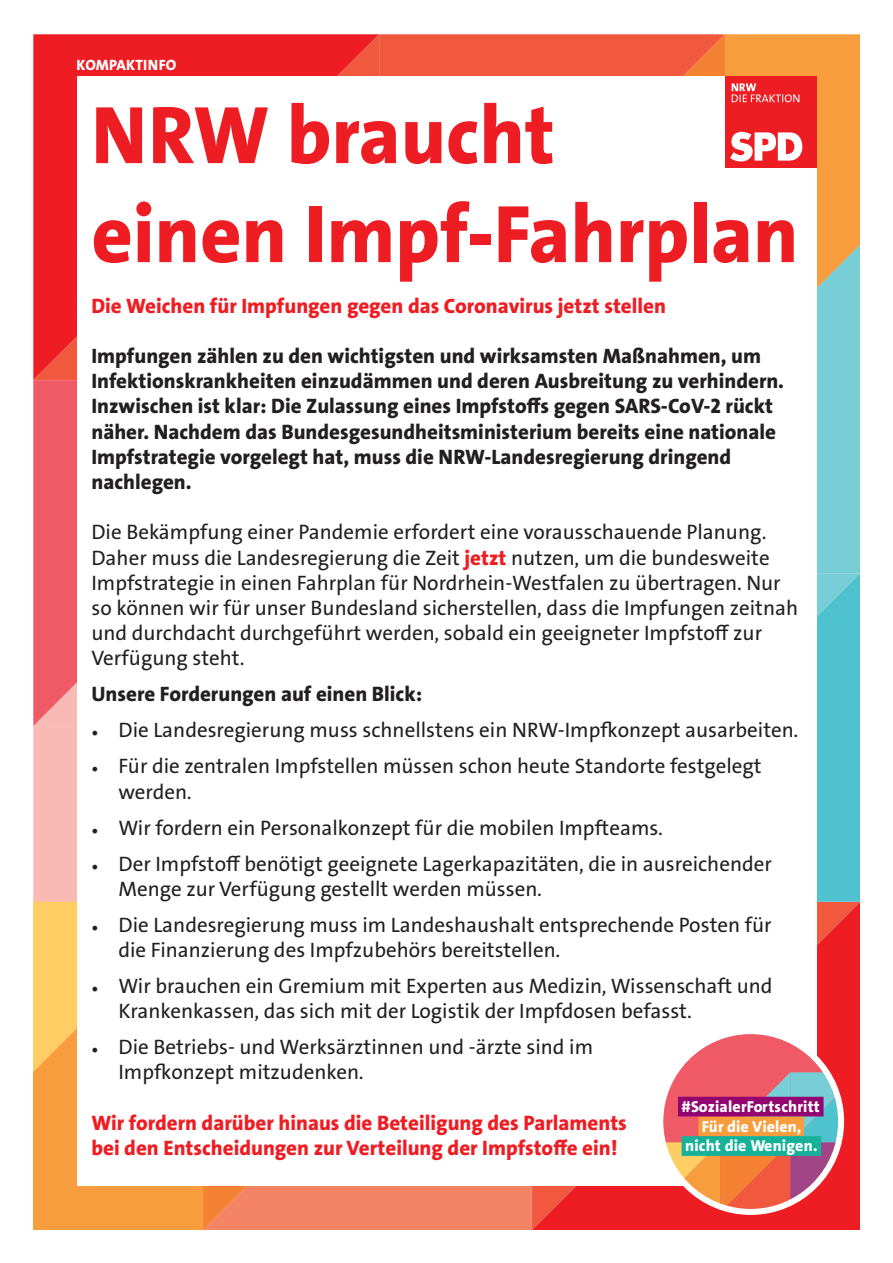
<style>
.page{position:relative;width:893px;height:1263px;background:#fff}
.page>*{position:absolute;margin:0;border:0;box-sizing:border-box;transform-origin:0 0}
.t1{font:82.5px/99px "The Sans LP8 Ex Bld";color:#ee1d23}
.t2{font:21px/25.2px "The Sans LP5 Plain";color:#231f20}
.t3{font:21px/25.2px "The Sans LP8 Ex Bld";color:#231f20}
.t4{font:21px/25.2px "The Sans LP8 Ex Bld";color:#ee1d23}
.t5{font:15.9px/19.6px "The Sans LP8 Ex Bld";letter-spacing:.01em;color:#fff;text-align:center}
.t6{font:15px "The Sans LP8 Ex Bld";letter-spacing:.01em;color:#fff}
.s1{font-family:"The Sans LP8 Ex Bld";color:#ee1d23}
.s2{font-family:"Minion Pro";font-size:18px}
</style>
<div class="page">
<div style="left:725px;top:34px;width:134px;height:178px;background:#f89d3d"></div>
<svg style="left:34px;top:34px;width:345px;height:346px;background:#ee2428"></svg>
<div style="left:34px;top:380px;width:43px;height:346px;background:#f05a67"></div>
<svg style="left:817px;top:212px;width:42px;height:33px"></svg>
<svg style="left:379px;top:34px;width:346px;height:42px;background:#f05c3f"></svg>
<div style="left:34px;top:726px;width:43px;height:176px;background:#f9bab4"></div>
<div style="left:34px;top:1105px;width:169px;height:124px;background:#f89d3d"></div>
<svg style="left:532px;top:902px;width:327px;height:327px;background:#ee2528"></svg>
<svg style="left:817px;top:573px;width:42px;height:329px;background:#51c3cf"></svg>
<svg style="left:34px;top:902px;width:43px;height:203px;background:#fcbf59"></svg>
<svg style="left:203px;top:1186px;width:329px;height:43px;background:#f48361"></svg>
<svg style="left:817px;top:245px;width:42px;height:328px;background:#7fcacc"></svg>
<div style="left:77px;top:77px;width:739px;height:1109px;background:#fff"></div>
<div style="left:660px;top:1031px;width:181px;height:181px;background:#f05a67;border-radius:50%"></div>
<svg style="left:660px;top:1072px;width:181px;height:140px"></svg>
<div style="left:657px;top:1028px;width:187px;height:187px;border:6px solid #fff;border-radius:50%"></div>
<div style="left:698px;top:1116px;width:106px;height:20px;background:#f89d3d"></div>
<div style="left:682px;top:1136px;width:139px;height:20px;background:#16b199"></div>
<div style="left:678px;top:1097px;width:145px;height:19px;background:#920570"></div>
<div style="left:725px;top:77px;width:91px;height:91px;background:#ee1d23"></div>
<svg style="left:730px;top:132px;width:72px;height:29px"></svg>
<svg style="left:732px;top:83px;width:67px;height:19px"></svg>
<p class="t6" style="left:77px;top:55px;width:101px">KOMPAKTINFO</p>
<h1 class="t1" style="left:91px;top:86px;width:709px">NRW braucht<br>einen Impf-Fahrplan</h1>
<p class="t4" style="left:91px;top:293px;width:576px">Die Weichen für Impfungen gegen das Coronavirus jetzt stellen</p>
<p class="t3" style="left:91px;top:343px;width:694px">Impfungen zählen zu den wichtigsten und wirksamsten Maßnahmen, um Infektionskrankheiten einzudämmen und deren Ausbreitung zu verhindern.<br>Inzwischen ist klar: Die Zulassung eines Impfstoffs gegen SARS-CoV-2 rückt näher. Nachdem das Bundesgesundheitsministerium bereits eine nationale Impfstrategie vorgelegt hat, muss die NRW-Landesregierung dringend nachlegen.</p>
<p class="t2" style="left:91px;top:520px;width:708px">Die Bekämpfung einer Pandemie erfordert eine vorausschauende Planung.<br>Daher muss die Landesregierung die Zeit <span class="s1">jetzt</span> nutzen, um die bundesweite Impfstrategie in einen Fahrplan für Nordrhein-Westfalen zu übertragen. Nur so können wir für unser Bundesland sicherstellen, dass die Impfungen zeitnah und durchdacht durchgeführt werden, sobald ein geeigneter Impfstoff zur Verfügung steht.</p>
<p class="t3" style="left:91px;top:682px;width:332px">Unsere Forderungen auf einen Blick:</p>
<p class="t2" style="left:91px;top:718px;width:708px"><span class="s2">•</span> Die Landesregierung muss schnellstens ein NRW-Impfkonzept ausarbeiten.</p>
<p class="t2" style="left:118px;top:754px;width:645px;text-indent:-27px"><span class="s2">•</span> Für die zentralen Impfstellen müssen schon heute Standorte festgelegt werden.</p>
<p class="t2" style="left:91px;top:815px;width:573px"><span class="s2">•</span> Wir fordern ein Personalkonzept für die mobilen Impfteams.</p>
<p class="t2" style="left:118px;top:851px;width:655px;text-indent:-27px"><span class="s2">•</span> Der Impfstoff benötigt geeignete Lagerkapazitäten, die in ausreichender<br>Menge zur Verfügung gestellt werden müssen.</p>
<p class="t2" style="left:118px;top:912px;width:655px;text-indent:-27px"><span class="s2">•</span> Die Landesregierung muss im Landeshaushalt entsprechende Posten für die Finanzierung des Impfzubehörs bereitstellen.</p>
<p class="t2" style="left:118px;top:973px;width:656px;text-indent:-27px"><span class="s2">•</span> Wir brauchen ein Gremium mit Experten aus Medizin, Wissenschaft und<br>Krankenkassen, das sich mit der Logistik der Impfdosen befasst.</p>
<p class="t2" style="left:118px;top:1035px;width:476px;text-indent:-27px"><span class="s2">•</span> Die Betriebs- und Werksärztinnen und -ärzte sind im<br>Impfkonzept mitzudenken.</p>
<p class="t4" style="left:91px;top:1110px;width:537px">Wir fordern darüber hinaus die Beteiligung des Parlaments bei den Entscheidungen zur Verteilung der Impfstoffe ein!</p>
<p class="t5" style="left:681px;top:1097px;width:140px">#SozialerFortschritt</p>
<p class="t5" style="left:685px;top:1116px;width:134px">Für die Vielen, nicht die Wenigen.</p>
</div>
